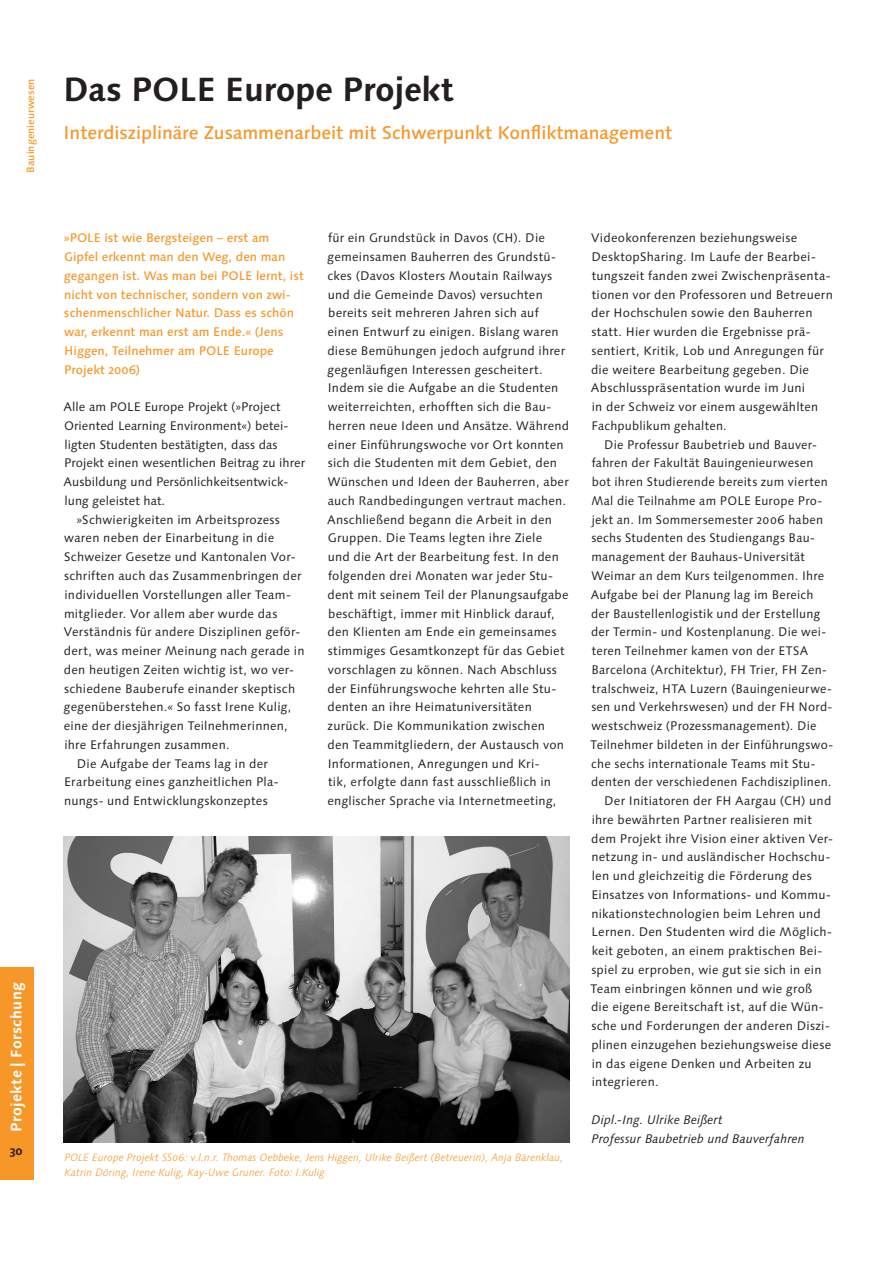
<style>
.page{position:relative;width:893px;height:1263px;background:#fff}
.page>*{position:absolute;margin:0;border:0;box-sizing:border-box;transform-origin:0 0}
._01_Überschrift{font:700 33.45px "Linotype Syntax Os F";letter-spacing:-.01em;color:#231f20}
._011_Unterüberschrif{font:500 18.45px "Linotype Syntax Os F";letter-spacing:-.005em;color:#f79727}
.t1{font:700 15px "Linotype Syntax Os F";letter-spacing:.02em;color:#fff}
._02_fließtext{font:12.45px/18.8px "Linotype Syntax Os F";letter-spacing:.02em;color:#231f20}
._02_teaser{font:500 12.45px/18.8px "Linotype Syntax Os F";color:#f79727}
._02_fließtext_erster{font:12.45px/18.8px "Linotype Syntax Os F";letter-spacing:.005em;color:#231f20}
.autor{font:italic 12.45px "Linotype Syntax Os F";letter-spacing:.005em;color:#231f20}
.t2{font:700 12px "Linotype Syntax Os F";color:#231f20}
._03_Bildunterschrift{font:italic 300 10.65px/14.2px "Linotype Syntax Os F";color:#f79727}
.Seitenunterrubrik{font:500 10.5px "Linotype Syntax Os F";color:#f79727}
</style>
<div class="page">
<div style="left:0;top:967px;width:34px;height:213px;background:#f79727"></div>
<img style="left:64px;top:836px;width:506px;height:306px">
<p class="Seitenunterrubrik" style="left:24px;top:173px;width:96px;rotate:-90deg">Bauingenieurwesen</p>
<p class="t1" style="left:7px;top:1132px;width:151px;rotate:-90deg">Projekte | Forschung</p>
<p class="t2" style="left:9px;top:1143px;width:15px">30</p>
<p class="_01_Überschrift" style="left:63px;top:69px;width:393px">Das POLE Europe Projekt</p>
<p class="_011_Unterüberschrif" style="left:64px;top:121px;width:610px">Interdisziplinäre Zusammenarbeit mit Schwerpunkt Konfliktmanagement</p>
<p class="_02_teaser" style="left:64px;top:229px;width:242px">»POLE ist wie Bergsteigen – erst am Gipfel erkennt man den Weg, den man gegangen ist. Was man bei POLE lernt, ist nicht von technischer, sondern von zwi&shy;schenmenschlicher Natur. Dass es schön war, erkennt man erst am Ende.« (Jens Higgen, Teilnehmer am POLE Europe Projekt 2006)</p>
<p class="_02_fließtext_erster" style="left:64px;top:398px;width:243px">Alle am POLE Europe Projekt (»Project Oriented Learning Environment«) betei&shy;ligten Studenten bestätigten, dass das Projekt einen wesentlichen Beitrag zu ihrer Ausbildung und Persönlichkeitsentwick&shy;lung geleistet hat.</p>
<p class="_02_fließtext" style="left:64px;top:510px;width:242px;text-indent:13px">»Schwierigkeiten im Arbeitsprozess waren neben der Einarbeitung in die Schweizer Gesetze und Kantonalen Vor&shy;schriften auch das Zusammenbringen der individuellen Vorstellungen aller Team&shy;mitglieder. Vor allem aber wurde das Verständnis für andere Disziplinen geför&shy;dert, was meiner Meinung nach gerade in den heutigen Zeiten wichtig ist, wo ver&shy;schiedene Bauberufe einander skeptisch gegenüberstehen.« So fasst Irene Kulig, eine der diesjährigen Teilnehmerinnen, ihre Erfahrungen zusammen.</p>
<p class="_02_fließtext" style="left:64px;top:754px;width:216px;text-indent:13px">Die Aufgabe der Teams lag in der<br>Erarbeitung eines ganzheitlichen Pla&shy;nungs- und Entwicklungskonzeptes</p>
<p class="_02_fließtext" style="left:327px;top:229px;width:243px">für ein Grundstück in Davos (CH). Die gemeinsamen Bauherren des Grundstü&shy;ckes (Davos Klosters Moutain Railways und die Gemeinde Davos) versuchten bereits seit mehreren Jahren sich auf einen Entwurf zu einigen. Bislang waren diese Bemühungen jedoch aufgrund ihrer gegenläufigen Interessen gescheitert.<br>Indem sie die Aufgabe an die Studenten weiterreichten, erhofften sich die Bau&shy;herren neue Ideen und Ansätze. Während einer Einführungswoche vor Ort konnten sich die Studenten mit dem Gebiet, den Wünschen und Ideen der Bauherren, aber auch Randbedingungen vertraut machen.<br>Anschließend begann die Arbeit in den Gruppen. Die Teams legten ihre Ziele<br>und die Art der Bearbeitung fest. In den folgenden drei Monaten war jeder Stu&shy;dent mit seinem Teil der Planungsaufgabe beschäftigt, immer mit Hinblick darauf, den Klienten am Ende ein gemeinsames stimmiges Gesamtkonzept für das Gebiet vorschlagen zu können. Nach Abschluss der Einführungswoche kehrten alle Stu&shy;denten an ihre Heimatuniversitäten zurück. Die Kommunikation zwischen<br>den Teammitgliedern, der Austausch von Informationen, Anregungen und Kri-<br>tik, erfolgte dann fast ausschließlich in englischer Sprache via Internet-meeting,</p>
<p class="_02_fließtext" style="left:591px;top:229px;width:244px">Videokonferenzen beziehungsweise DesktopSharing. Im Laufe der Bearbei&shy;tungszeit fanden zwei Zwischenpräsenta&shy;tionen vor den Professoren und Betreuern der Hochschulen sowie den Bauherren statt. Hier wurden die Ergebnisse prä&shy;sentiert, Kritik, Lob und Anregungen für die weitere Bearbeitung gegeben. Die Abschlusspräsentation wurde im Juni<br>in der Schweiz vor einem ausgewählten Fachpublikum gehalten.</p>
<p class="_02_fließtext" style="left:590px;top:435px;width:244px;text-indent:14px">Die Professur Baubetrieb und Bauver&shy;fahren der Fakultät Bauingenieurwesen bot ihren Studierende bereits zum vierten Mal die Teilnahme am POLE Europe Pro&shy;jekt an. Im Sommersemester 2006 haben sechs Studenten des Studiengangs Bau&shy;management der Bauhaus-Universität Weimar an dem Kurs teilgenommen. Ihre Aufgabe bei der Planung lag im Bereich der Baustellenlogistik und der Erstellung der Termin- und Kostenplanung. Die wei&shy;teren Teilnehmer kamen von der ETSA Barcelona (Architektur), FH Trier, FH Zen&shy;tralschweiz, HTA Luzern (Bauingenieurwe&shy;sen und Verkehrswesen) und der FH Nord&shy;westschweiz (Prozessmanagement). Die Teilnehmer bildeten in der Einführungswo&shy;che sechs internationale Teams mit Stu&shy;denten der verschiedenen Fachdisziplinen.</p>
<p class="_02_fließtext" style="left:590px;top:791px;width:244px;text-indent:14px">Der Initiatoren der FH Aargau (CH) und ihre bewährten Partner realisieren mit dem Projekt ihre Vision einer aktiven Ver&shy;netzung in- und ausländischer Hochschu&shy;len und gleichzeitig die Förderung des Einsatzes von Informations- und Kommu&shy;nikationstechnologien beim Lehren und Lernen. Den Studenten wird die Möglich&shy;keit geboten, an einem praktischen Bei&shy;spiel zu erproben, wie gut sie sich in ein Team einbringen können und wie groß<br>die eigene Bereitschaft ist, auf die Wün&shy;sche und Forderungen der anderen Diszi&shy;plinen einzugehen beziehungsweise diese in das eigene Denken und Arbeiten zu integrieren.</p>
<p class="autor" style="left:592px;top:1112px;width:133px">Dipl.-Ing. Ulrike Beißert</p>
<p class="autor" style="left:592px;top:1131px;width:215px">Professur Baubetrieb und Bauverfahren</p>
<p class="_03_Bildunterschrift" style="left:65px;top:1150px;width:500px">POLE Europe Projekt SS06: v.l.n.r. Thomas Oebbeke, Jens Higgen, Ulrike Beißert (Betreuerin), Anja Bärenklau,<br>Katrin Döring, Irene Kulig, Kay-Uwe Gruner. Foto: I.Kulig</p>
</div>
